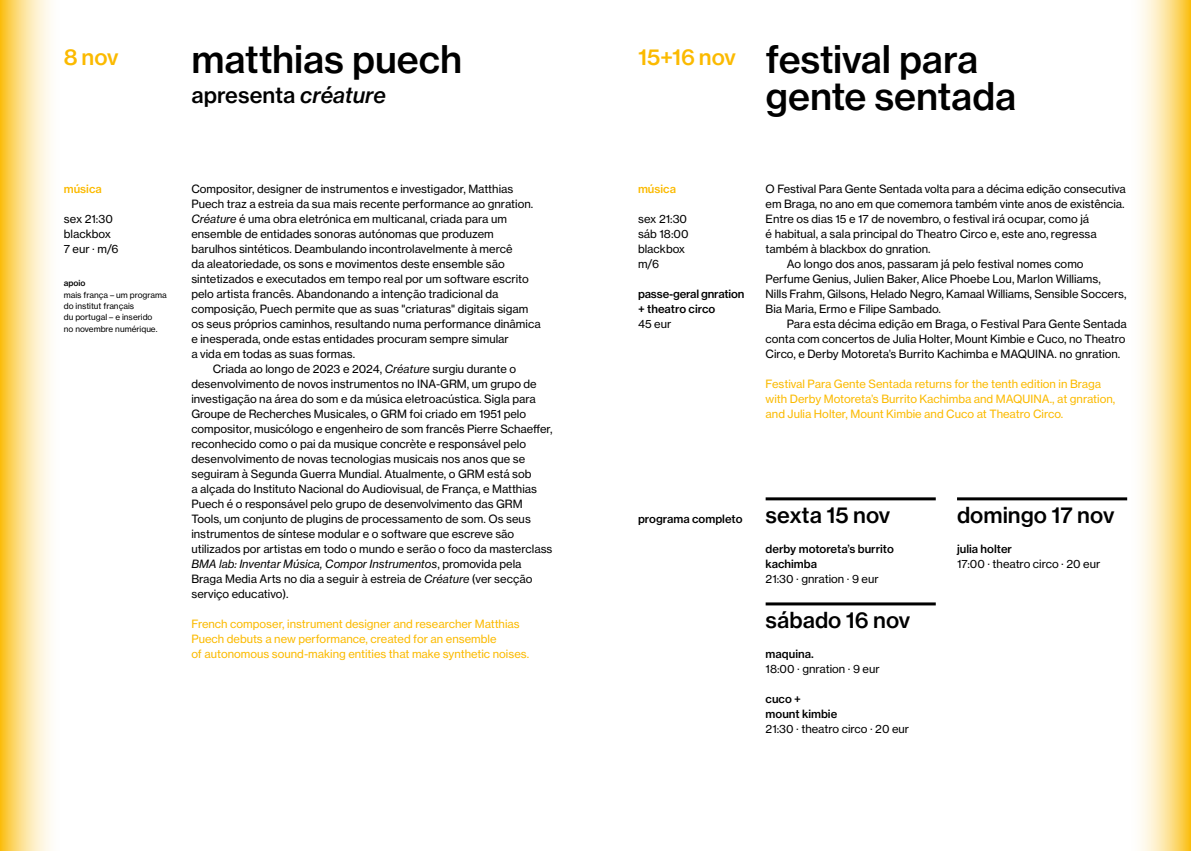
<style>
.page{position:relative;width:1191px;height:851px;background:#fff}
.page>*{position:absolute;margin:0;border:0;box-sizing:border-box;transform-origin:0 0}
.t1{font:37.5px/37.5px "N Haas Grotesk TX Pro 65 Md";letter-spacing:-.005em;color:#000}
.t2{font:21.75px "N Haas Grotesk TX Pro 65 Md";color:#000}
.t3{font:21.75px "N Haas Grotesk TX Pro 65 Md";letter-spacing:-.005em;color:#fbba00}
.t4{font:11.25px/15px "N Haas Grotesk TX Pro 55 Rg";color:#000}
.t5{font:11.25px/15px "N Haas Grotesk TX Pro 55 Rg";color:#fbba00}
.t6{font:11.25px/15px "N Haas Grotesk TX Pro 65 Md";color:#000}
.t7{font:11.25px "N Haas Grotesk TX Pro 56 It";color:#000}
.t8{font:11.25px "N Haas Grotesk TX Pro 65 Md";color:#fbba00}
.t9{font:8.25px/11.2px "N Haas Grotesk TX Pro 55 Rg";color:#000}
.t10{font:8.25px "N Haas Grotesk TX Pro 65 Md";color:#000}
.s1{font-family:"N Haas Grotesk TX Pro 66 Md It"}
.s2{font-family:"N Haas Grotesk TX Pro 56 It"}
.s3{font-family:"N Haas Grotesk TX Pro 55 Rg"}
</style>
<div class="page">
<svg style="left:0;top:0;width:51px;height:850px;background:#fce297"></svg>
<svg style="left:1127px;top:0;width:64px;height:850px"></svg>
<hr style="left:765px;top:497px;width:170px;height:3px;background:#000">
<hr style="left:765px;top:602px;width:170px;height:3px;background:#000">
<hr style="left:957px;top:497px;width:170px;height:3px;background:#000">
<h2 class="t3" style="left:64px;top:44px;width:56px">8 nov</h2>
<h1 class="t1" style="left:191px;top:40px;width:272px">matthias puech</h1>
<h2 class="t2" style="left:191px;top:81px;width:196px">apresenta <span class="s1">créature</span></h2>
<p class="t8" style="left:64px;top:181px;width:40px">música</p>
<p class="t4" style="left:64px;top:211px;width:56px">sex 21:30 blackbox<br>7 eur · m/6</p>
<p class="t10" style="left:64px;top:278px;width:23px">apoio</p>
<p class="t9" style="left:64px;top:289px;width:104px">mais frança – um programa do institut français<br>du portugal – e inserido<br>no novembre numérique.</p>
<p class="t4" style="left:191px;top:181px;width:323px">Compositor, designer de instrumentos e investigador, Matthias</p>
<p class="t4" style="left:191px;top:196px;width:343px">Puech traz a estreia da sua mais recente performance ao gnration.</p>
<p class="t4" style="left:191px;top:211px;width:317px"><span class="s2">Créature</span> é uma obra eletrónica em multicanal, criada para um</p>
<p class="t4" style="left:191px;top:226px;width:304px">ensemble de entidades sonoras autónomas que produzem</p>
<p class="t4" style="left:191px;top:241px;width:323px">barulhos sintéticos. Deambulando incontrolavelmente à mercê</p>
<p class="t4" style="left:191px;top:256px;width:315px">da aleatoriedade, os sons e movimentos deste ensemble são</p>
<p class="t4" style="left:191px;top:271px;width:339px">sintetizados e executados em tempo real por um software escrito</p>
<p class="t4" style="left:191px;top:286px;width:308px">pelo artista francês. Abandonando a intenção tradicional da</p>
<p class="t4" style="left:191px;top:301px;width:338px">composição, Puech permite que as suas "criaturas" digitais sigam</p>
<p class="t4" style="left:191px;top:316px;width:351px">os seus próprios caminhos, resultando numa performance dinâmica</p>
<p class="t4" style="left:191px;top:331px;width:319px">e inesperada, onde estas entidades procuram sempre simular</p>
<p class="t4" style="left:191px;top:346px;width:165px">a vida em todas as suas formas.</p>
<p class="t4" style="left:213px;top:361px;width:305px">Criada ao longo de 2023 e 2024, <span class="s2">Créature</span> surgiu durante o</p>
<p class="t4" style="left:191px;top:376px;width:347px">desenvolvimento de novos instrumentos no INA-GRM, um grupo de</p>
<p class="t4" style="left:191px;top:391px;width:346px">investigação na área do som e da música eletroacústica. Sigla para</p>
<p class="t4" style="left:191px;top:406px;width:336px">Groupe de Recherches Musicales, o GRM foi criado em 1951 pelo</p>
<p class="t4" style="left:191px;top:421px;width:362px">compositor, musicólogo e engenheiro de som francês Pierre Schaeffer,</p>
<p class="t4" style="left:191px;top:436px;width:336px">reconhecido como o pai da musique concrète e responsável pelo</p>
<p class="t4" style="left:191px;top:451px;width:335px">desenvolvimento de novas tecnologias musicais nos anos que se</p>
<p class="t4" style="left:191px;top:466px;width:342px">seguiram à Segunda Guerra Mundial. Atualmente, o GRM está sob</p>
<p class="t4" style="left:191px;top:481px;width:347px">a alçada do Instituto Nacional do Audiovisual, de França, e Matthias</p>
<p class="t4" style="left:191px;top:496px;width:333px">Puech é o responsável pelo grupo de desenvolvimento das GRM</p>
<p class="t4" style="left:191px;top:511px;width:341px">Tools, um conjunto de plugins de processamento de som. Os seus</p>
<p class="t4" style="left:191px;top:526px;width:324px">instrumentos de síntese modular e o software que escreve são</p>
<p class="t4" style="left:191px;top:541px;width:362px">utilizados por artistas em todo o mundo e serão o foco da masterclass</p>
<p class="t7" style="left:191px;top:556px;width:332px">BMA lab: Inventar Música, Compor Instrumentos<span class="s3">, promovida pela</span></p>
<p class="t4" style="left:191px;top:571px;width:342px">Braga Media Arts no dia a seguir à estreia de <span class="s2">Créature</span> (ver secção serviço educativo).</p>
<p class="t5" style="left:191px;top:616px;width:339px">French composer, instrument designer and researcher Matthias<br>Puech debuts a new performance, created for an ensemble<br>of autonomous sound-making entities that make synthetic noises.</p>
<h2 class="t3" style="left:638px;top:44px;width:99px">15+16 nov</h2>
<h1 class="t1" style="left:765px;top:40px;width:252px">festival para gente sentada</h1>
<p class="t8" style="left:638px;top:181px;width:40px">música</p>
<p class="t4" style="left:638px;top:211px;width:52px">sex 21:30 sáb 18:00 blackbox m/6</p>
<p class="t6" style="left:638px;top:286px;width:108px">passe-geral gnration + theatro circo</p>
<p class="t4" style="left:638px;top:316px;width:35px">45 eur</p>
<p class="t4" style="left:765px;top:181px;width:362px">O Festival Para Gente Sentada volta para a décima edição consecutiva</p>
<p class="t4" style="left:765px;top:196px;width:360px">em Braga, no ano em que comemora também vinte anos de existência.</p>
<p class="t4" style="left:765px;top:211px;width:325px">Entre os dias 15 e 17 de novembro, o festival irá ocupar, como já</p>
<p class="t4" style="left:765px;top:226px;width:333px">é habitual, a sala principal do Theatro Circo e, este ano, regressa</p>
<p class="t4" style="left:765px;top:241px;width:167px">também à blackbox do gnration.</p>
<p class="t4" style="left:787px;top:256px;width:298px">Ao longo dos anos, passaram já pelo festival nomes como</p>
<p class="t4" style="left:765px;top:271px;width:337px">Perfume Genius, Julien Baker, Alice Phoebe Lou, Marlon Williams,</p>
<p class="t4" style="left:765px;top:286px;width:362px">Nills Frahm, Gilsons, Helado Negro, Kamaal Williams, Sensible Soccers,</p>
<p class="t4" style="left:765px;top:301px;width:177px">Bia Maria, Ermo e Filipe Sambado.</p>
<p class="t4" style="left:787px;top:316px;width:341px">Para esta décima edição em Braga, o Festival Para Gente Sentada</p>
<p class="t4" style="left:765px;top:331px;width:361px">conta com concertos de Julia Holter, Mount Kimbie e Cuco, no Theatro</p>
<p class="t4" style="left:765px;top:346px;width:356px">Circo, e Derby Motoreta’s Burrito Kachimba e MAQUINA. no gnration.</p>
<p class="t5" style="left:765px;top:376px;width:351px">Festival Para Gente Sentada returns for the tenth edition in Braga with Derby Motoreta’s Burrito Kachimba and MAQUINA., at gnration, and Julia Holter, Mount Kimbie and Cuco at Theatro Circo.</p>
<p class="t6" style="left:638px;top:511px;width:106px">programa completo</p>
<h2 class="t2" style="left:765px;top:501px;width:126px">sexta 15 nov</h2>
<p class="t6" style="left:765px;top:541px;width:130px">derby motoreta’s burrito kachimba</p>
<p class="t4" style="left:765px;top:571px;width:115px">21:30 · gnration · 9 eur</p>
<h2 class="t2" style="left:765px;top:606px;width:146px">sábado 16 nov</h2>
<p class="t6" style="left:765px;top:646px;width:50px">maquina.</p>
<p class="t4" style="left:765px;top:661px;width:116px">18:00 · gnration · 9 eur</p>
<p class="t6" style="left:765px;top:691px;width:73px">cuco + mount kimbie</p>
<p class="t4" style="left:765px;top:721px;width:145px">21:30 ∙ theatro circo · 20 eur</p>
<h2 class="t2" style="left:957px;top:501px;width:159px">domingo 17 nov</h2>
<p class="t6" style="left:957px;top:541px;width:57px">julia holter</p>
<p class="t4" style="left:957px;top:556px;width:145px">17:00 · theatro circo · 20 eur</p>
</div>
